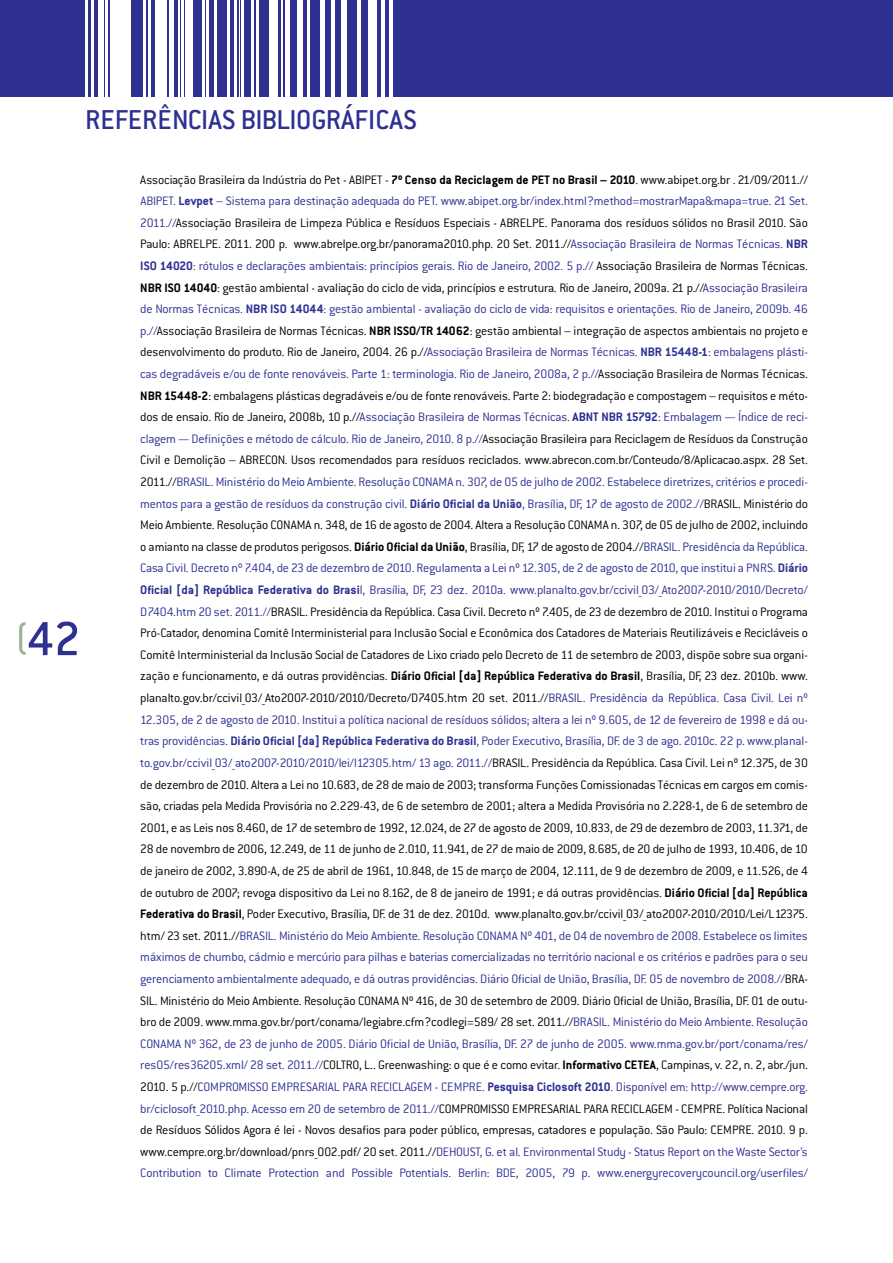
<style>
.page{position:relative;width:893px;height:1263px;background:#fff}
.page>*{position:absolute;margin:0;border:0;box-sizing:border-box;transform-origin:0 0}
.t1{font:500 52.5px "Conduit ITC";color:#2e3092}
.t2{font:500 30px "Conduit ITC";color:#2e3092}
.t3{font:300 13.5px/21.6px "Conduit ITC";letter-spacing:-.015em;color:#000;text-align:justify}
.s1{font-weight:700}
.s2{color:#2e3092}
.s3{font-weight:700;color:#2e3092}
</style>
<div class="page">
<div style="left:0;top:0;width:893px;height:97px;background:#2e3092"></div>
<div style="left:110px;top:0;width:11px;height:108px;background:#fff"></div>
<div style="left:156px;top:0;width:11px;height:108px;background:#fff"></div>
<div style="left:186px;top:0;width:7px;height:108px;background:#fff"></div>
<div style="left:122px;top:0;width:6px;height:108px;background:#fff"></div>
<hr style="left:129px;top:0;width:2px;height:108px;background:#fff">
<hr style="left:143px;top:0;width:3px;height:108px;background:#fff">
<hr style="left:149px;top:0;width:2px;height:108px;background:#fff">
<hr style="left:169px;top:0;width:4px;height:108px;background:#fff">
<hr style="left:178px;top:0;width:1px;height:108px;background:#fff">
<hr style="left:181px;top:0;width:3px;height:108px;background:#fff">
<hr style="left:202px;top:0;width:2px;height:108px;background:#fff">
<hr style="left:206px;top:0;width:2px;height:108px;background:#fff">
<hr style="left:214px;top:0;width:3px;height:108px;background:#fff">
<hr style="left:227px;top:0;width:2px;height:108px;background:#fff">
<hr style="left:234px;top:0;width:2px;height:108px;background:#fff">
<hr style="left:241px;top:0;width:3px;height:108px;background:#fff">
<hr style="left:251px;top:0;width:3px;height:108px;background:#fff">
<hr style="left:256px;top:0;width:3px;height:108px;background:#fff">
<hr style="left:239px;top:0;width:1px;height:108px;background:#fff">
<hr style="left:368px;top:0;width:1px;height:108px;background:#fff">
<div style="left:269px;top:0;width:9px;height:108px;background:#fff"></div>
<div style="left:285px;top:0;width:5px;height:108px;background:#fff"></div>
<div style="left:297px;top:0;width:5px;height:108px;background:#fff"></div>
<hr style="left:307px;top:0;width:2px;height:108px;background:#fff">
<hr style="left:321px;top:0;width:4px;height:108px;background:#fff">
<hr style="left:331px;top:0;width:3px;height:108px;background:#fff">
<div style="left:341px;top:0;width:5px;height:108px;background:#fff"></div>
<hr style="left:357px;top:0;width:3px;height:108px;background:#fff">
<hr style="left:370px;top:0;width:4px;height:108px;background:#fff">
<hr style="left:381px;top:0;width:4px;height:108px;background:#fff">
<hr style="left:389px;top:0;width:4px;height:108px;background:#fff">
<hr style="left:373px;top:0;width:4px;height:108px;background:#fff">
<hr style="left:105px;top:0;width:2px;height:108px;background:#fff">
<hr style="left:98px;top:0;width:2px;height:108px;background:#fff">
<hr style="left:92px;top:0;width:2px;height:108px;background:#fff">
<hr style="left:85px;top:0;width:2px;height:108px;background:#fff">
<hr style="left:101px;top:0;width:2px;height:108px;background:#fff">
<hr style="left:281px;top:0;width:2px;height:108px;background:#fff">
<svg style="left:19px;top:622px;width:7px;height:33px"></svg>
<h2 class="t2" style="left:85px;top:103px;width:333px">REFERÊNCIAS BIBLIOGRÁFICAS</h2>
<h1 class="t1" style="left:27px;top:609px;width:55px">42</h1>
<p class="t3" style="left:140px;top:169px;width:669px">Associação Brasileira da Indústria do Pet - ABIPET - <span class="s1">7º Censo da Reciclagem de PET no Brasil – 2010</span>. www.abipet.org.br . 21/09/2011.// <span class="s2">ABIPET.</span> <span class="s3">Levpet</span> <span class="s2">– Sistema para destinação adequada do PET. www.abipet.org.br/index.html?method=mostrarMapa&amp;mapa=true. 21 Set.<br>2011.//</span>Associação Brasileira de Limpeza Pública e Resíduos Especiais - ABRELPE. Panorama dos resíduos sólidos no Brasil 2010. São Paulo: ABRELPE. 2011. 200 p. www.abrelpe.org.br/panorama2010.php. 20 Set. 2011.//<span class="s2">Associação Brasileira de Normas Técnicas.</span> <span class="s3">NBR ISO 14020</span><span class="s2">: rótulos e declarações ambientais: princípios gerais. Rio de Janeiro, 2002. 5 p.//</span> Associação Brasileira de Normas Técnicas.<br><span class="s1">NBR ISO 14040</span>: gestão ambiental - avaliação do ciclo de vida, princípios e estrutura. Rio de Janeiro, 2009a. 21 p.//<span class="s2">Associação Brasileira de Normas Técnicas.</span> <span class="s3">NBR ISO 14044</span><span class="s2">: gestão ambiental - avaliação do ciclo de vida: requisitos e orientações. Rio de Janeiro, 2009b. 46 p.//</span>Associação Brasileira de Normas Técnicas. <span class="s1">NBR ISSO/TR 14062</span>: gestão ambiental – integração de aspectos ambientais no projeto e desenvolvimento do produto. Rio de Janeiro, 2004. 26 p.//<span class="s2">Associação Brasileira de Normas Técnicas.</span> <span class="s3">NBR 15448-1</span><span class="s2">: embalagens plásti&shy;cas degradáveis e/ou de fonte renováveis. Parte 1: terminologia. Rio de Janeiro, 2008a, 2 p.//</span>Associação Brasileira de Normas Técnicas.<br><span class="s1">NBR 15448-2</span>: embalagens plásticas degradáveis e/ou de fonte renováveis. Parte 2: biodegradação e compostagem – requisitos e méto&shy;dos de ensaio. Rio de Janeiro, 2008b, 10 p.//<span class="s2">Associação Brasileira de Normas Técnicas.</span> <span class="s3">ABNT NBR 15792</span><span class="s2">: Embalagem — Índice de reci&shy;clagem — Definições e método de cálculo. Rio de Janeiro, 2010. 8 p.//</span>Associação Brasileira para Reciclagem de Resíduos da Construção Civil e Demolição – ABRECON. Usos recomendados para resíduos reciclados. www.abrecon.com.br/Conteudo/8/Aplicacao.aspx. 28 Set.<br>2011.//<span class="s2">BRASIL. Ministério do Meio Ambiente. Resolução CONAMA n. 307, de 05 de julho de 2002. Estabelece diretrizes, critérios e procedi&shy;mentos para a gestão de resíduos da construção civil.</span> <span class="s3">Diário Oficial da União</span><span class="s2">, Brasília, DF, 17 de agosto de 2002.//</span>BRASIL. Ministério do Meio Ambiente. Resolução CONAMA n. 348, de 16 de agosto de 2004. Altera a Resolução CONAMA n. 307, de 05 de julho de 2002, incluindo o amianto na classe de produtos perigosos. <span class="s1">Diário Oficial da União</span>, Brasília, DF, 17 de agosto de 2004.//<span class="s2">BRASIL. Presidência da República.<br>Casa Civil. Decreto nº 7.404, de 23 de dezembro de 2010. Regulamenta a Lei nº 12.305, de 2 de agosto de 2010, que institui a PNRS.</span> <span class="s3">Diário Oficial [da] República Federativa do Brasi</span><span class="s2">l, Brasília, DF, 23 dez. 2010a. www.planalto.gov.br/ccivil_03/_Ato2007-2010/2010/Decreto/ D7404.htm 20 set. 2011.//</span>BRASIL. Presidência da República. Casa Civil. Decreto nº 7.405, de 23 de dezembro de 2010. Institui o Programa Pró-Catador, denomina Comitê Interministerial para Inclusão Social e Econômica dos Catadores de Materiais Reutilizáveis e Recicláveis o Comitê Interministerial da Inclusão Social de Catadores de Lixo criado pelo Decreto de 11 de setembro de 2003, dispõe sobre sua organi&shy;zação e funcionamento, e dá outras providências. <span class="s1">Diário Oficial [da] República Federativa do Brasil</span>, Brasília, DF, 23 dez. 2010b. www. planalto.gov.br/ccivil_03/_Ato2007-2010/2010/Decreto/D7405.htm 20 set. 2011.//<span class="s2">BRASIL. Presidência da República. Casa Civil. Lei nº 12.305, de 2 de agosto de 2010. Institui a política nacional de resíduos sólidos; altera a lei nº 9.605, de 12 de fevereiro de 1998 e dá ou&shy;tras providências.</span> <span class="s3">Diário Oficial [da] República Federativa do Brasil</span><span class="s2">, Poder Executivo, Brasília, DF. de 3 de ago. 2010c. 22 p. www.planal&shy;to.gov.br/ccivil_03/_ato2007-2010/2010/lei/l12305.htm/ 13 ago. 2011.//</span>BRASIL. Presidência da República. Casa Civil. Lei nº 12.375, de 30 de dezembro de 2010. Altera a Lei no 10.683, de 28 de maio de 2003; transforma Funções Comissionadas Técnicas em cargos em comis&shy;são, criadas pela Medida Provisória no 2.229-43, de 6 de setembro de 2001; altera a Medida Provisória no 2.228-1, de 6 de setembro de 2001, e as Leis nos 8.460, de 17 de setembro de 1992, 12.024, de 27 de agosto de 2009, 10.833, de 29 de dezembro de 2003, 11.371, de 28 de novembro de 2006, 12.249, de 11 de junho de 2.010, 11.941, de 27 de maio de 2009, 8.685, de 20 de julho de 1993, 10.406, de 10 de janeiro de 2002, 3.890-A, de 25 de abril de 1961, 10.848, de 15 de março de 2004, 12.111, de 9 de dezembro de 2009, e 11.526, de 4 de outubro de 2007; revoga dispositivo da Lei no 8.162, de 8 de janeiro de 1991; e dá outras providências. <span class="s1">Diário Oficial [da] República Federativa do Brasil</span>, Poder Executivo, Brasília, DF. de 31 de dez. 2010d. www.planalto.gov.br/ccivil_03/_ato2007-2010/2010/Lei/L12375. htm/ 23 set. 2011.//<span class="s2">BRASIL. Ministério do Meio Ambiente. Resolução CONAMA Nº 401, de 04 de novembro de 2008. Estabelece os limites máximos de chumbo, cádmio e mercúrio para pilhas e baterias comercializadas no território nacional e os critérios e padrões para o seu gerenciamento ambientalmente adequado, e dá outras providências. Diário Oficial de União, Brasília, DF. 05 de novembro de 2008.//</span>BRA-SIL. Ministério do Meio Ambiente. Resolução CONAMA Nº 416, de 30 de setembro de 2009. Diário Oficial de União, Brasília, DF. 01 de outu&shy;bro de 2009. www.mma.gov.br/port/conama/legiabre.cfm?codlegi=589/ 28 set. 2011.//<span class="s2">BRASIL. Ministério do Meio Ambiente. Resolução CONAMA Nº 362, de 23 de junho de 2005. Diário Oficial de União, Brasília, DF. 27 de junho de 2005. www.mma.gov.br/port/conama/res/ res05/res36205.xml/ 28 set. 2011.//</span>COLTRO, L.. Greenwashing: o que é e como evitar. <span class="s1">Informativo CETEA</span>, Campinas, v. 22, n. 2, abr./jun.<br>2010. 5 p.//<span class="s2">COMPROMISSO EMPRESARIAL PARA RECICLAGEM - CEMPRE.</span> <span class="s3">Pesquisa Ciclosoft 2010</span><span class="s2">. Disponível em: http://www.cempre.org. br/ciclosoft_2010.php. Acesso em 20 de setembro de 2011.//</span>COMPROMISSO EMPRESARIAL PARA RECICLAGEM - CEMPRE. Política Nacional de Resíduos Sólidos Agora é lei - Novos desafios para poder público, empresas, catadores e população. São Paulo: CEMPRE. 2010. 9 p. www.cempre.org.br/download/pnrs_002.pdf/ 20 set. 2011.//<span class="s2">DEHOUST, G. et al. Environmental Study - Status Report on the Waste Sector’s Contribution to Climate Protection and Possible Potentials. Berlin: BDE, 2005, 79 p. www.energyrecoverycouncil.org/userfiles/</span></p>
</div>
